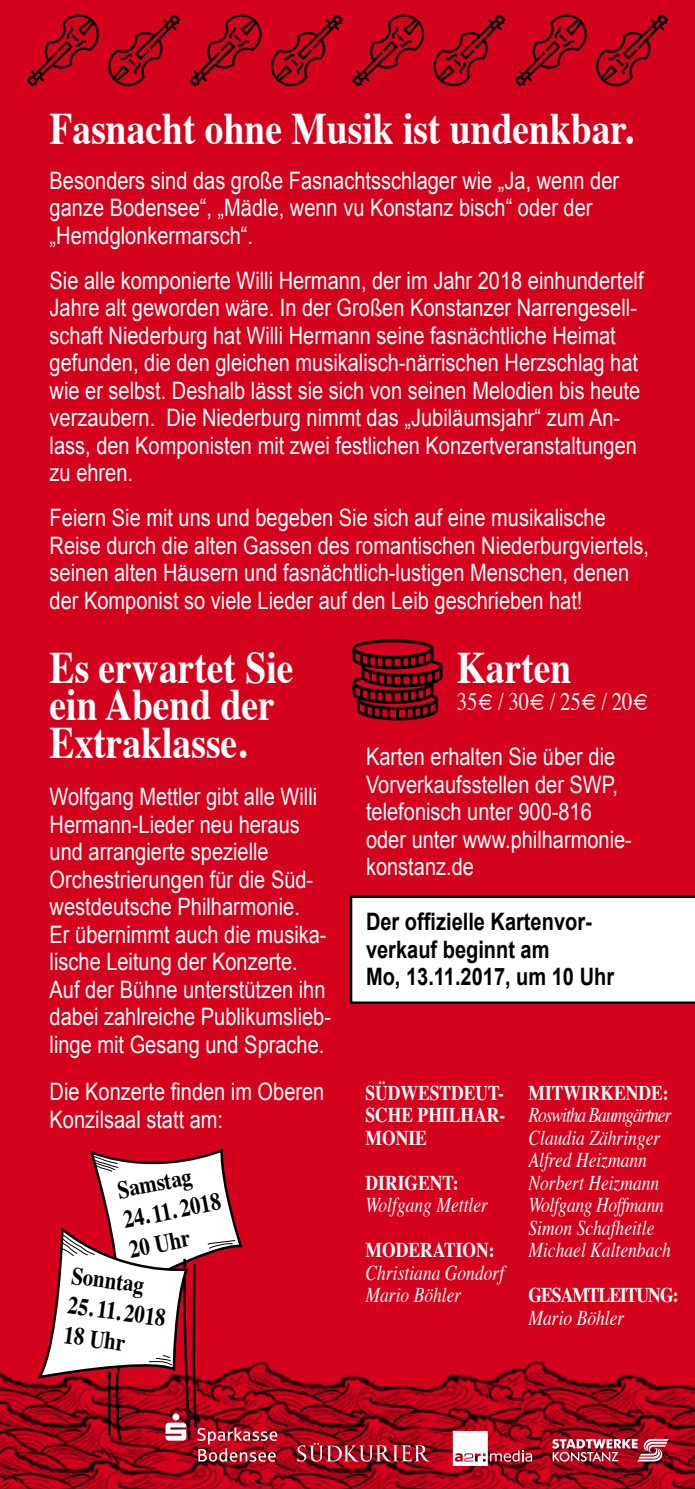
<style>
.page{position:relative;width:695px;height:1489px;background:#fff}
.page>*{position:absolute;margin:0;border:0;box-sizing:border-box;transform-origin:0 0}
.t1{font:700 45px/37.5px "Times";color:#fff;scale:.83 1}
.t2{font:700 25px/30px "Times";color:#000;scale:.83 1}
.t3{font:25px "Times";color:#fff;scale:.83 1}
.t4{font:24px/27.5px "Arial";color:#fff;scale:.83 1}
.t5{font:700 24px/27.5px "Arial";color:#000;scale:.83 1}
.t6{font:italic 21px/22.5px "Times";color:#fff;scale:.83 1}
.t7{font:700 21px/22.5px "Times";color:#fff;text-align:justify;scale:.83 1}
.t8{font:700 21px "Times";letter-spacing:-.055em;color:#fff;scale:.83 1}
</style>
<div class="page">
<div style="left:0;top:0;width:694px;height:1488px;background:#d4021d"></div>
<svg style="left:27px;top:14px;width:72px;height:72px"></svg>
<svg style="left:352px;top:14px;width:72px;height:72px"></svg>
<svg style="left:189px;top:14px;width:72px;height:72px"></svg>
<svg style="left:515px;top:14px;width:71px;height:72px"></svg>
<svg style="left:108px;top:14px;width:72px;height:72px"></svg>
<svg style="left:433px;top:14px;width:72px;height:72px"></svg>
<svg style="left:271px;top:14px;width:72px;height:72px"></svg>
<svg style="left:596px;top:14px;width:72px;height:72px"></svg>
<img style="left:0;top:1359px;width:694px;height:129px">
<svg style="left:352px;top:639px;width:90px;height:81px"></svg>
<div style="left:350px;top:895px;width:344px;height:108px;background:#fff"></div>
<svg style="left:452px;top:1430px;width:80px;height:35px"></svg>
<svg style="left:552px;top:1438px;width:116px;height:23px;background:#c15e6b"></svg>
<svg style="left:297px;top:1442px;width:133px;height:19px"></svg>
<svg style="left:37px;top:1149px;width:240px;height:312px"></svg>
<h1 class="t1" style="left:50px;top:105px;width:704px">Fasnacht ohne Musik ist undenkbar.</h1>
<p class="t4" style="left:50px;top:167px;width:687px">Besonders sind das große Fasnachtsschlager wie „Ja, wenn der ganze Bodensee“, „Mädle, wenn vu Konstanz bisch“ oder der „Hemdglonkermarsch“.</p>
<p class="t4" style="left:50px;top:267px;width:717px">Sie alle komponierte Willi Hermann, der im Jahr 2018 einhundertelf Jahre alt geworden wäre. In der Großen Konstanzer Narrengesell&shy;schaft Niederburg hat Willi Hermann seine fasnächtliche Heimat gefunden, die den gleichen musikalisch-närrischen Herzschlag hat wie er selbst. Deshalb lässt sie sich von seinen Melodien bis heute verzaubern. Die Niederburg nimmt das „Jubiläumsjahr“ zum An&shy;lass, den Komponisten mit zwei festlichen Konzertveranstaltungen zu ehren.</p>
<p class="t4" style="left:50px;top:504px;width:723px">Feiern Sie mit uns und begeben Sie sich auf eine musikalische Reise durch die alten Gassen des romantischen Niederburgviertels, seinen alten Häusern und fasnächtlich-lustigen Menschen, denen der Komponist so viele Lieder auf den Leib geschrieben hat!</p>
<h1 class="t1" style="left:50px;top:643px;width:295px">Es erwartet Sie ein Abend der<br>Extraklasse.</h1>
<p class="t4" style="left:50px;top:783px;width:340px">Wolfgang Mettler gibt alle Willi<br>Hermann-Lieder neu heraus und arrangierte spezielle<br>Orchestrierungen für die Süd&shy;westdeutsche Philharmonie.<br>Er übernimmt auch die musika&shy;lische Leitung der Konzerte.<br>Auf der Bühne unterstützen ihn dabei zahlreiche Publikumslieb&shy;linge mit Gesang und Sprache.</p>
<p class="t4" style="left:50px;top:1078px;width:332px">Die Konzerte finden im Oberen<br>Konzilsaal statt am:</p>
<h1 class="t1" style="left:456px;top:643px;width:140px">Karten</h1>
<p class="t3" style="left:456px;top:678px;width:233px">35€ / 30€ / 25€ / 20€</p>
<p class="t4" style="left:366px;top:743px;width:322px">Karten erhalten Sie über die<br>Vorverkaufsstellen der SWP, telefonisch unter 900-816 oder unter www.philharmonie&shy;konstanz.de</p>
<p class="t5" style="left:366px;top:908px;width:300px">Der offizielle Kartenvor&shy;verkauf beginnt am<br>Mo, 13.11.2017, um 10 Uhr</p>
<p class="t7" style="left:365px;top:1079px;width:170px">SÜDWESTDEUT-SCHE PHILHAR-MONIE</p>
<p class="t7" style="left:365px;top:1169px;width:114px">DIRIGENT:</p>
<p class="t6" style="left:365px;top:1192px;width:149px">Wolfgang Mettler</p>
<p class="t7" style="left:365px;top:1236px;width:157px">MODERATION:</p>
<p class="t6" style="left:365px;top:1260px;width:168px">Christiana Gondorf<br>Mario Böhler</p>
<p class="t7" style="left:528px;top:1079px;width:170px">MITWIRKENDE:</p>
<p class="t6" style="left:528px;top:1102px;width:174px">Roswitha Baumgärtner<br>Claudia Zähringer<br>Alfred Heizmann<br>Norbert Heizmann<br>Wolfgang Hoffmann<br>Simon Schafheitle<br>Michael Kaltenbach</p>
<p class="t8" style="left:528px;top:1274px;width:182px">GESAMTLEITUNG:</p>
<p class="t6" style="left:528px;top:1304px;width:117px">Mario Böhler</p>
<p class="t2" style="left:114px;top:1172px;width:92px;rotate:-11deg">Samstag</p>
<p class="t2" style="left:120px;top:1202px;width:121px;rotate:-11deg">24. 11. 2018<br>20 Uhr</p>
<p class="t2" style="left:74px;top:1257px;width:89px;rotate:7deg">Sonntag</p>
<p class="t2" style="left:70px;top:1287px;width:121px;rotate:7deg">25. 11. 2018<br>18 Uhr</p>
</div>
